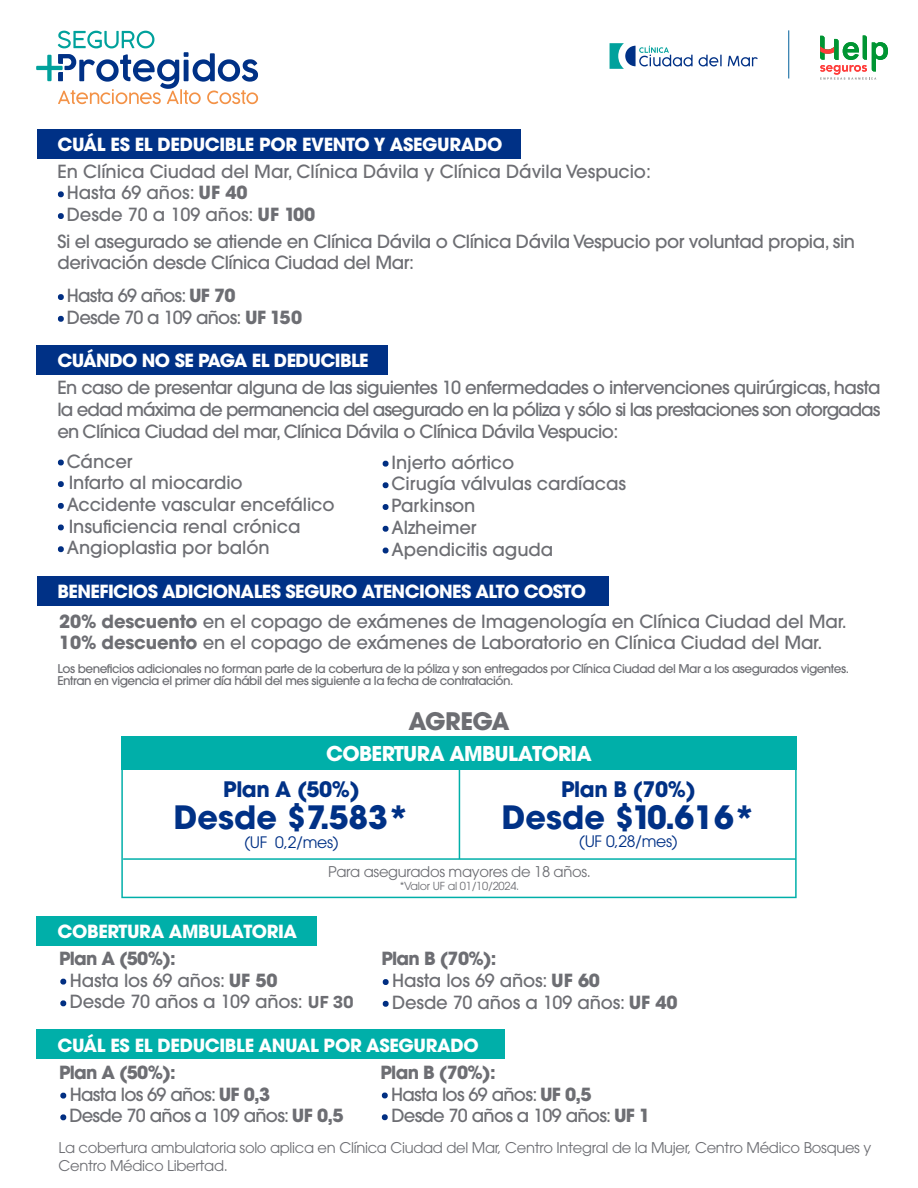
<style>
.page{position:relative;width:918px;height:1188px;background:#fff}
.page>*{position:absolute;margin:0;border:0;box-sizing:border-box;transform-origin:0 0}
.t1{font:700 31.95px "ITC Avant Garde Pro";color:#003186}
.t2{font:700 24px "ITC Avant Garde Pro";letter-spacing:-.02em;color:#6d6e73}
.t3{font:700 21.15px "ITC Avant Garde Pro";letter-spacing:-.02em;color:#003186}
.t4{font:700 20.25px "ITC Avant Garde Pro";letter-spacing:-.03em;color:#fff}
.t5{font:500 18px/21.6px "ITC Avant Garde Pro";letter-spacing:-.01em;color:#6d6e73}
.t6{font:500 18px "ITC Avant Garde Pro";letter-spacing:-.04em;color:#6d6e73}
.t7{font:700 18px "ITC Avant Garde Pro";letter-spacing:-.02em;color:#fff}
.t8{font:700 18px "ITC Avant Garde Pro";letter-spacing:-.04em;color:#6d6e73}
.t9{font:15.75px "ITC Avant Garde Pro";letter-spacing:-.02em;color:#003186}
.t10{font:14.7px/17.7px "ITC Avant Garde Pro";letter-spacing:-.02em;color:#6d6e73}
.t11{font:500 12px/12px "ITC Avant Garde Pro";letter-spacing:-.04em;color:#6d6e73}
.t12{font:11.1px "ITC Avant Garde Pro";letter-spacing:-.02em;color:#6d6e73}
.s1{font-family:"Config Rounded";font-weight:400;color:#002e82}
.s2{font-weight:700}
.s3{font-weight:700;color:#fff}
.s4{font-family:"Config Rounded";font-weight:700}
</style>
<div class="page">
<div style="left:37px;top:130px;width:484px;height:29px;background:#003186"></div>
<div style="left:37px;top:916px;width:280px;height:30px;background:#00afa9"></div>
<div style="left:37px;top:345px;width:351px;height:29px;background:#003186"></div>
<div style="left:37px;top:1029px;width:468px;height:30px;background:#00afa9"></div>
<svg style="left:57px;top:191px;width:7px;height:7px"></svg>
<svg style="left:57px;top:213px;width:7px;height:6px"></svg>
<svg style="left:57px;top:294px;width:7px;height:6px"></svg>
<svg style="left:57px;top:315px;width:7px;height:7px"></svg>
<svg style="left:57px;top:459px;width:7px;height:7px"></svg>
<svg style="left:57px;top:481px;width:7px;height:7px"></svg>
<svg style="left:57px;top:502px;width:7px;height:7px"></svg>
<svg style="left:57px;top:524px;width:7px;height:7px"></svg>
<svg style="left:57px;top:546px;width:7px;height:7px"></svg>
<svg style="left:60px;top:978px;width:7px;height:7px"></svg>
<svg style="left:60px;top:1000px;width:7px;height:7px"></svg>
<svg style="left:60px;top:1092px;width:7px;height:7px"></svg>
<svg style="left:60px;top:1114px;width:7px;height:7px"></svg>
<div style="left:47px;top:55px;width:5px;height:26px;background:#00a19c"></div>
<hr style="left:36px;top:66px;width:27px;height:4px;background:#00a19c">
<svg style="left:58px;top:31px;width:200px;height:73px"></svg>
<svg style="left:699px;top:55px;width:23px;height:11px"></svg>
<svg style="left:728px;top:56px;width:30px;height:10px"></svg>
<svg style="left:610px;top:43px;width:83px;height:26px"></svg>
<svg style="left:820px;top:35px;width:68px;height:45px"></svg>
<hr style="left:788px;top:30px;width:1px;height:48px;background:#005f9c">
<svg style="left:382px;top:460px;width:7px;height:7px"></svg>
<svg style="left:382px;top:482px;width:7px;height:7px"></svg>
<svg style="left:382px;top:504px;width:7px;height:6px"></svg>
<svg style="left:382px;top:525px;width:7px;height:7px"></svg>
<svg style="left:382px;top:547px;width:7px;height:7px"></svg>
<svg style="left:382px;top:979px;width:7px;height:6px"></svg>
<svg style="left:382px;top:1000px;width:7px;height:7px"></svg>
<svg style="left:381px;top:1092px;width:7px;height:7px"></svg>
<svg style="left:381px;top:1114px;width:7px;height:7px"></svg>
<div style="left:37px;top:576px;width:571px;height:30px;background:#003186"></div>
<div style="left:121px;top:737px;width:676px;height:33px;background:#00afa9"></div>
<svg style="left:121px;top:770px;width:676px;height:128px"></svg>
<hr style="left:123px;top:858px;width:673px;height:2px;background:#00afa9">
<hr style="left:459px;top:765px;width:1px;height:94px;background:#00afa9">
<p class="t7" style="left:58px;top:132px;width:446px">CUÁL ES EL DEDUCIBLE POR EVENTO Y ASEGURADO</p>
<p class="t5" style="left:58px;top:160px;width:595px">En Clínica Ciudad del Mar, Clínica Dávila y Clínica Dávila Vespucio:</p>
<p class="t5" style="left:58px;top:182px;width:192px"><span class="s1">•</span>Hasta 69 años: <span class="s2">UF 40</span></p>
<p class="t5" style="left:58px;top:201px;width:799px;line-height:27px"><span class="s1">•</span> Desde 70 a 109 años: <span class="s2">UF 100<br></span>Si el asegurado se atiende en Clínica Dávila o Clínica Dávila Vespucio por voluntad propia, sin</p>
<p class="t5" style="left:58px;top:252px;width:358px">derivación desde Clínica Ciudad del Mar:</p>
<p class="t6" style="left:58px;top:284px;width:180px"><span class="s1">•</span> Hasta 69 años: <span class="s2">UF 70</span></p>
<p class="t6" style="left:58px;top:306px;width:246px"><span class="s1">•</span> Desde 70 a 109 años: <span class="s2">UF 150</span></p>
<p class="t7" style="left:58px;top:349px;width:313px">CUÁNDO NO SE PAGA EL DEDUCIBLE</p>
<p class="t5" style="left:58px;top:377px;width:825px;text-align:justify">En caso de presentar alguna de las siguientes 10 enfermedades o intervenciones quirúrgicas, hasta la edad máxima de permanencia del asegurado en la póliza y sólo si las prestaciones son otorgadas en Clínica Ciudad del mar, Clínica Dávila o Clínica Dávila Vespucio:</p>
<p class="t5" style="left:58px;top:450px;width:77px"><span class="s1">•</span>Cáncer</p>
<p class="t5" style="left:58px;top:472px;width:187px"><span class="s1">•</span> Infarto al miocardio</p>
<p class="t5" style="left:58px;top:493px;width:279px"><span class="s1">•</span>Accidente vascular encefálico</p>
<p class="t5" style="left:58px;top:515px;width:244px"><span class="s1">•</span> Insuficiencia renal crónica</p>
<p class="t5" style="left:58px;top:537px;width:214px"><span class="s1">•</span>Angioplastia por balón</p>
<p class="t5" style="left:382px;top:451px;width:134px"><span class="s1">•</span>Injerto aórtico</p>
<p class="t5" style="left:382px;top:473px;width:245px"><span class="s1">•</span> Cirugía válvulas cardíacas</p>
<p class="t5" style="left:382px;top:495px;width:95px"><span class="s1">•</span> Parkinson</p>
<p class="t5" style="left:382px;top:516px;width:96px"><span class="s1">•</span>Alzheimer</p>
<p class="t5" style="left:382px;top:538px;width:172px"><span class="s1">•</span>Apendicitis aguda</p>
<p class="t5" style="left:58px;top:576px;width:791px;line-height:30px"><span class="s3">BENEFICIOS ADICIONALES SEGURO ATENCIONES ALTO COSTO<br></span><span class="s2">20% descuento</span> en el copago de exámenes de Imagenología en Clínica Ciudad del Mar.</p>
<p class="t5" style="left:59px;top:631px;width:765px"><span class="s2">10% descuento</span> en el copago de exámenes de Laboratorio en Clínica Ciudad del Mar.</p>
<p class="t11" style="left:58px;top:662px;width:793px">Los beneficios adicionales no forman parte de la cobertura de la póliza y son entregados por Clínica Ciudad del Mar a los asegurados vigentes.<br>Entran en vigencia el primer día hábil del mes siguiente a la fecha de contratación.</p>
<h2 class="t2" style="left:409px;top:705px;width:102px">AGREGA</h2>
<p class="t4" style="left:326px;top:740px;width:267px">COBERTURA AMBULATORIA</p>
<p class="t3" style="left:223px;top:775px;width:138px">Plan A (50%)</p>
<h1 class="t1" style="left:174px;top:796px;width:237px">Desde $7.583*</h1>
<p class="t9" style="left:244px;top:832px;width:96px">(UF 0,2/mes)</p>
<p class="t3" style="left:561px;top:775px;width:136px">Plan B (70%)</p>
<h1 class="t1" style="left:502px;top:795px;width:255px">Desde $10.616*</h1>
<p class="t9" style="left:579px;top:832px;width:100px">(UF 0,28/mes)</p>
<p class="t10" style="left:328px;top:862px;width:264px">Para asegurados mayores de 18 años.</p>
<p class="t12" style="left:400px;top:879px;width:121px">*Valor UF al 01/10/2024.</p>
<p class="t7" style="left:58px;top:919px;width:241px">COBERTURA AMBULATORIA</p>
<p class="t8" style="left:59px;top:946px;width:118px">Plan A (50%):</p>
<p class="t5" style="left:60px;top:969px;width:219px"><span class="s1">•</span> Hasta los 69 años: <span class="s2">UF 50</span></p>
<p class="t5" style="left:60px;top:991px;width:296px"><span class="s1">•</span> Desde 70 años a 109 años: <span class="s4">UF 30</span></p>
<p class="t7" style="left:58px;top:1033px;width:423px">CUÁL ES EL DEDUCIBLE ANUAL POR ASEGURADO</p>
<p class="t8" style="left:59px;top:1060px;width:118px">Plan A (50%):</p>
<p class="t6" style="left:60px;top:1083px;width:212px"><span class="s1">•</span> Hasta los 69 años: <span class="s2">UF 0,3</span></p>
<p class="t6" style="left:60px;top:1104px;width:285px"><span class="s1">•</span> Desde 70 años a 109 años: <span class="s2">UF 0,5</span></p>
<p class="t10" style="left:59px;top:1138px;width:814px">La cobertura ambulatoria solo aplica en Clínica Ciudad del Mar, Centro Integral de la Mujer, Centro Médico Bosques y<br>Centro Médico Libertad.</p>
<p class="t8" style="left:381px;top:947px;width:117px">Plan B (70%):</p>
<p class="t5" style="left:382px;top:970px;width:219px"><span class="s1">•</span> Hasta los 69 años: <span class="s2">UF 60</span></p>
<p class="t5" style="left:382px;top:991px;width:297px"><span class="s1">•</span> Desde 70 años a 109 años: <span class="s2">UF 40</span></p>
<p class="t8" style="left:381px;top:1060px;width:117px">Plan B (70%):</p>
<p class="t6" style="left:381px;top:1083px;width:212px"><span class="s1">•</span> Hasta los 69 años: <span class="s2">UF 0,5</span></p>
<p class="t6" style="left:381px;top:1104px;width:270px"><span class="s1">•</span> Desde 70 años a 109 años: <span class="s2">UF 1</span></p>
</div>
